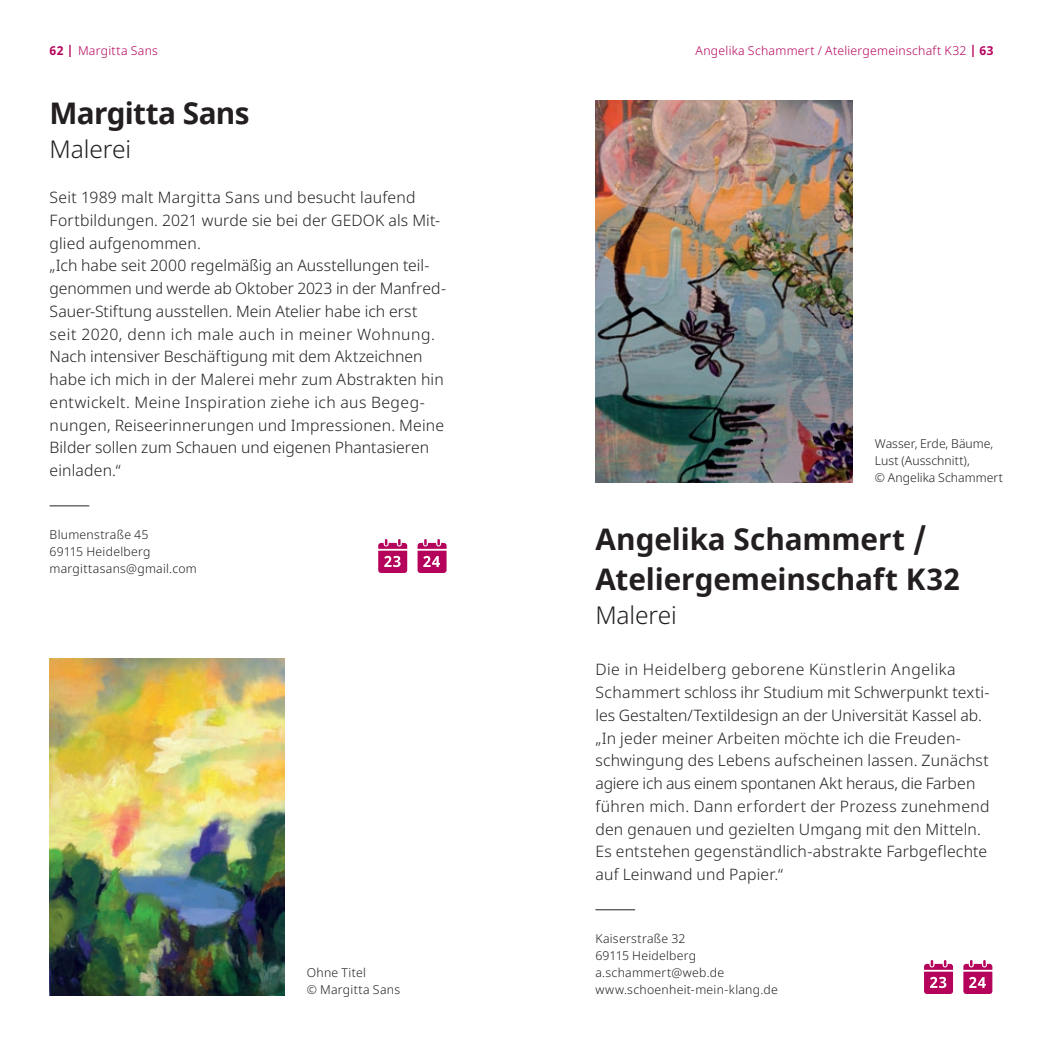
<style>
.page{position:relative;width:1042px;height:1042px;background:#fff}
.page>*{position:absolute;margin:0;border:0;box-sizing:border-box;transform-origin:0 0}
.t1{font:700 29.75px/39.7px "Noto Sans";letter-spacing:-.005em;color:#231f20}
.t2{font:700 29.75px "Noto Sans";letter-spacing:-.025em;color:#231f20}
.t3{font:300 24.5px "Noto Sans";letter-spacing:-.005em;color:#231f20}
.t4{font:300 15.75px/22.8px "Noto Sans";letter-spacing:.01em;color:#231f20}
.t5{font:300 12.25px/17.2px "Noto Sans";letter-spacing:.02em;color:#231f20}
.t6{font:300 12.25px "Noto Sans";letter-spacing:.02em;color:#b5025b}
.t7{font:300 12.25px/17.2px "Noto Sans";color:#231f20}
.s1{font-weight:700}
</style>
<div class="page">
<hr style="left:50px;top:505px;width:39px;height:1px;background:#231f20">
<svg style="left:378px;top:539px;width:29px;height:34px"></svg>
<svg style="left:417px;top:539px;width:29px;height:34px"></svg>
<img style="left:50px;top:658px;width:235px;height:337px">
<img style="left:595px;top:101px;width:257px;height:382px">
<hr style="left:595px;top:909px;width:40px;height:1px;background:#231f20">
<svg style="left:924px;top:960px;width:29px;height:34px"></svg>
<svg style="left:963px;top:960px;width:29px;height:34px"></svg>
<p class="t6" style="left:50px;top:44px;width:110px"><span class="s1">62 |</span> Margitta Sans</p>
<h1 class="t2" style="left:50px;top:92px;width:202px">Margitta Sans</h1>
<h2 class="t3" style="left:50px;top:135px;width:83px">Malerei</h2>
<p class="t4" style="left:50px;top:186px;width:398px">Seit 1989 malt Margitta Sans und besucht laufend Fortbildungen. 2021 wurde sie bei der GEDOK als Mit&shy;glied aufgenommen.<br>„Ich habe seit 2000 regelmäßig an Ausstellungen teil&shy;genommen und werde ab Oktober 2023 in der Manfred-Sauer-Stiftung ausstellen. Mein Atelier habe ich erst seit 2020, denn ich male auch in meiner Wohnung.<br>Nach intensiver Beschäftigung mit dem Aktzeichnen habe ich mich in der Malerei mehr zum Abstrakten hin entwickelt. Meine Inspiration ziehe ich aus Begeg&shy;nungen, Reiseerinnerungen und Impressionen. Meine Bilder sollen zum Schauen und eigenen Phantasieren einladen.“</p>
<p class="t5" style="left:50px;top:526px;width:149px">Blumenstraße 45<br>69115 Heidelberg margittasans@gmail.com</p>
<p class="t5" style="left:307px;top:964px;width:95px">Ohne Titel<br>© Margitta Sans</p>
<p class="t6" style="left:695px;top:44px;width:300px">Angelika Schammert / Ateliergemeinschaft K32 <span class="s1">| 63</span></p>
<p class="t7" style="left:875px;top:435px;width:129px">Wasser, Erde, Bäume,<br>Lust (Ausschnitt),<br>© Angelika Schammert</p>
<h1 class="t1" style="left:595px;top:520px;width:366px">Angelika Schammert /<br>Ateliergemeinschaft K32</h1>
<h2 class="t3" style="left:595px;top:601px;width:83px">Malerei</h2>
<p class="t4" style="left:595px;top:658px;width:396px">Die in Heidelberg geborene Künstlerin Angelika Schammert schloss ihr Studium mit Schwerpunkt texti&shy;les Gestalten/Textildesign an der Universität Kassel ab. „In jeder meiner Arbeiten möchte ich die Freuden&shy;schwingung des Lebens aufscheinen lassen. Zunächst agiere ich aus einem spontanen Akt heraus, die Farben führen mich. Dann erfordert der Prozess zunehmend den genauen und gezielten Umgang mit den Mitteln.<br>Es entstehen gegenständlich-abstrakte Farbgeflechte auf Leinwand und Papier.“</p>
<p class="t5" style="left:595px;top:930px;width:184px">Kaiserstraße 32<br>69115 Heidelberg a.schammert@web.de www.schoenheit-mein-klang.de</p>
</div>
